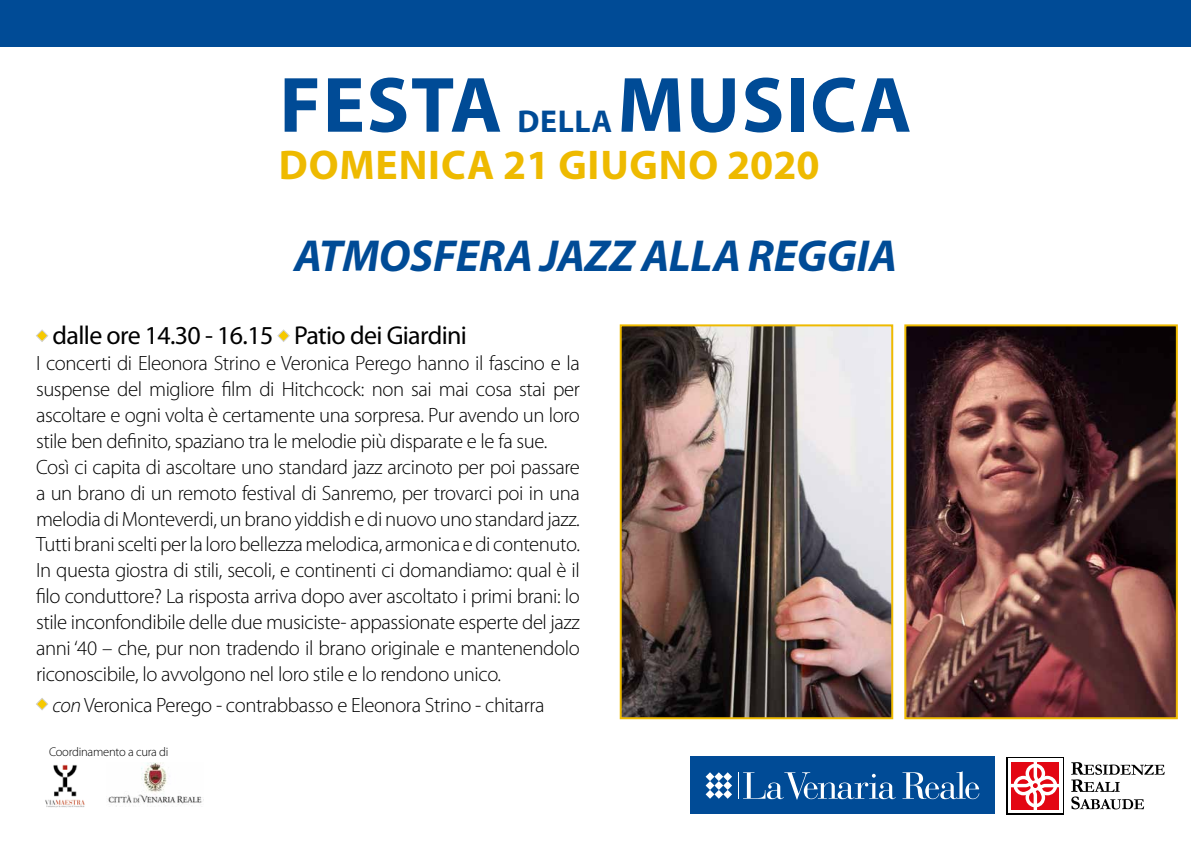
<style>
.page{position:relative;width:1191px;height:842px;background:#fff}
.page>*{position:absolute;margin:0;border:0;box-sizing:border-box;transform-origin:0 0}
.t1{font:700 79.2px "Myriad Pro";letter-spacing:.02em;color:#004b96}
.t2{font:italic 700 45px "Myriad Pro";letter-spacing:-.005em;color:#004b96}
.t3{font:700 41.7px "Myriad Pro";letter-spacing:.02em;color:#eeba00}
.t4{font:700 31.7px "Myriad Pro";letter-spacing:.02em;color:#004b96}
.t5{font:25.9px "Myriad Pro";letter-spacing:-.025em;color:#000}
.t6{font:300 20.7px/25.9px "Myriad Pro";letter-spacing:-.02em;color:#000}
.t7{font:300 12.6px "Myriad Pro";letter-spacing:-.02em;color:#000}
.s1{font-style:italic}
</style>
<div class="page">
<div style="left:0;top:0;width:1191px;height:47px;background:#004b96"></div>
<div style="left:690px;top:757px;width:304px;height:57px;background:#004b96"></div>
<svg style="left:705px;top:772px;width:27px;height:27px"></svg>
<svg style="left:738px;top:772px;width:157px;height:28px"></svg>
<svg style="left:902px;top:771px;width:77px;height:28px"></svg>
<div style="left:1006px;top:757px;width:57px;height:57px;background:#000"></div>
<div style="left:1008px;top:758px;width:54px;height:55px;background:#fff"></div>
<svg style="left:1011px;top:762px;width:48px;height:48px"></svg>
<svg style="left:1071px;top:762px;width:93px;height:47px"></svg>
<img style="left:45px;top:764px;width:40px;height:44px">
<img style="left:108px;top:763px;width:94px;height:41px">
<img style="left:622px;top:327px;width:268px;height:389px">
<div style="left:619px;top:324px;width:274px;height:395px;border:2px solid #eeba00"></div>
<img style="left:907px;top:327px;width:267px;height:389px">
<div style="left:904px;top:324px;width:273px;height:395px;border:2px solid #eeba00"></div>
<svg style="left:36px;top:329px;width:12px;height:13px"></svg>
<svg style="left:277px;top:329px;width:13px;height:13px"></svg>
<svg style="left:36px;top:698px;width:12px;height:12px"></svg>
<h1 class="t1" style="left:279px;top:61px;width:224px">FESTA</h1>
<h3 class="t4" style="left:517px;top:103px;width:96px">DELLA</h3>
<h1 class="t1" style="left:617px;top:61px;width:296px">MUSICA</h1>
<h3 class="t3" style="left:279px;top:142px;width:542px">DOMENICA 21 GIUGNO 2020</h3>
<h2 class="t2" style="left:294px;top:231px;width:604px">ATMOSFERA JAZZ ALLA REGGIA</h2>
<p class="t5" style="left:53px;top:321px;width:416px">dalle ore 14.30 - 16.15 Patio dei Giardini</p>
<p class="t6" style="left:36px;top:350px;width:545px">I concerti di Eleonora Strino e Veronica Perego hanno il fascino e la suspense del migliore film di Hitchcock: non sai mai cosa stai per ascoltare e ogni volta è certamente una sorpresa. Pur avendo un loro stile ben definito, spaziano tra le melodie più disparate e le fa sue.<br>Così ci capita di ascoltare uno standard jazz arcinoto per poi passare a un brano di un remoto festival di Sanremo, per trovarci poi in una melodia di Monteverdi, un brano yiddish e di nuovo uno standard jazz.<br>Tutti brani scelti per la loro bellezza melodica, armonica e di contenuto.<br>In questa giostra di stili, secoli, e continenti ci domandiamo: qual è il filo conduttore? La risposta arriva dopo aver ascoltato i primi brani: lo stile inconfondibile delle due musiciste- appassionate esperte del jazz anni ‘40 – che, pur non tradendo il brano originale e mantenendolo riconoscibile, lo avvolgono nel loro stile e lo rendono unico.</p>
<p class="t6" style="left:53px;top:693px;width:493px"><span class="s1">con</span> Veronica Perego - contrabbasso e Eleonora Strino - chitarra</p>
<p class="t7" style="left:49px;top:745px;width:121px">Coordinamento a cura di</p>
</div>
